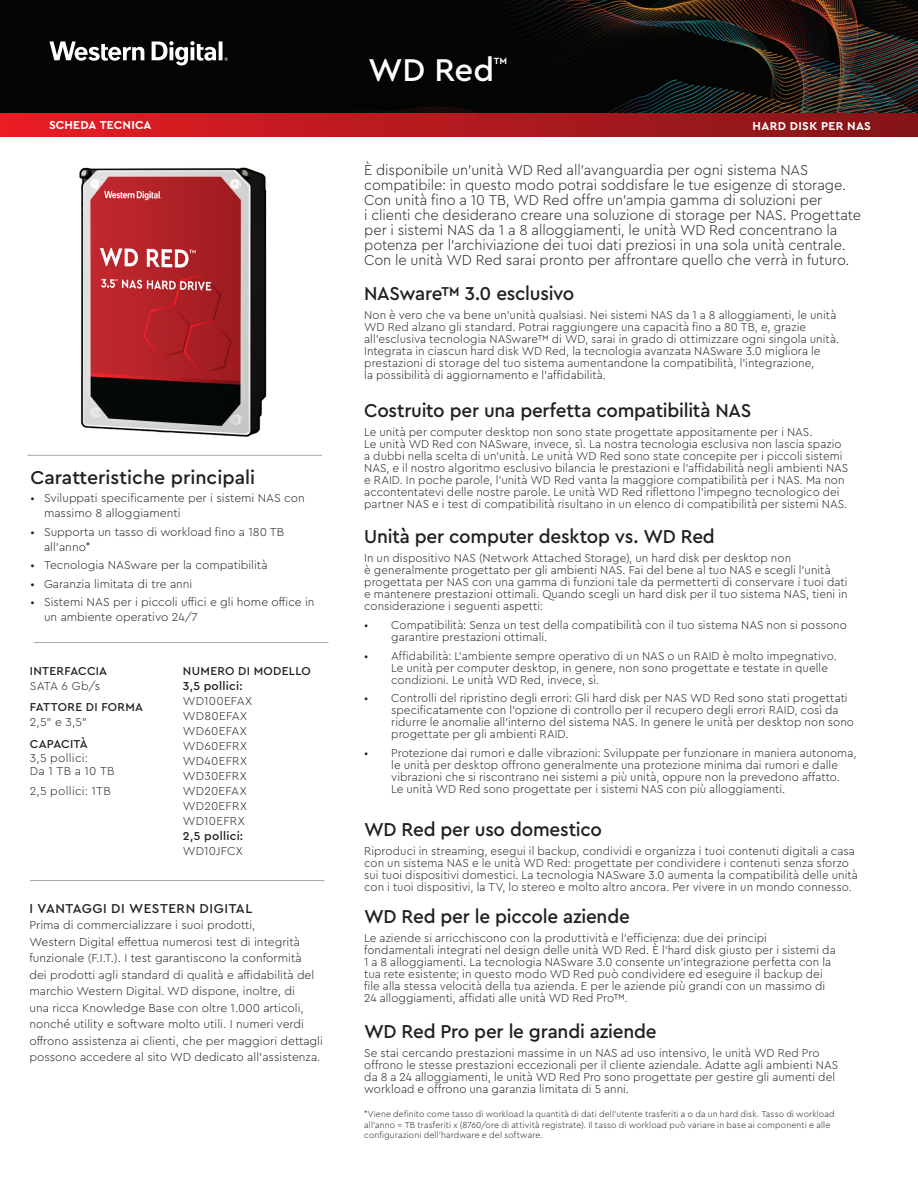
<style>
.page{position:relative;width:918px;height:1188px;background:#fff}
.page>*{position:absolute;margin:0;border:0;box-sizing:border-box;transform-origin:0 0}
.t1{font:500 33px "Cera PRO";color:#fff}
.t2{font:500 19.5px "Cera PRO";letter-spacing:-.01em;color:#231f20}
.t3{font:300 15px/15px "Cera PRO";letter-spacing:-.005em;color:#231f20}
.t4{font:500 13.95px "Cera PRO";color:#fff}
.t5{font:500 13.5px "Cera PRO";letter-spacing:.035em;color:#231f20}
.t6{font:300 12px/12px "Cera PRO";color:#231f20}
.t7{font:500 12px/15px "Cera PRO";letter-spacing:.02em;color:#231f20}
.t8{font:300 12px/13.5px "Cera PRO";letter-spacing:.02em;color:#231f20}
.t9{font:700 12px "Cera PRO";letter-spacing:.02em;color:#fff}
.t10{font:300 9px/10.5px "Cera PRO";letter-spacing:.015em;color:#231f20}
</style>
<div class="page">
<img style="left:0;top:0;width:918px;height:114px">
<div style="left:0;top:114px;width:918px;height:23px;background:linear-gradient(to right,#e71d24,#811618)"></div>
<svg style="left:49px;top:41px;width:95px;height:20px"></svg>
<svg style="left:152px;top:41px;width:76px;height:24px"></svg>
<img style="left:79px;top:167px;width:188px;height:270px">
<hr style="left:30px;top:880px;width:294px;height:1px;background:#9faab2">
<hr style="left:34px;top:642px;width:294px;height:1px;background:#9faab2">
<hr style="left:28px;top:455px;width:294px;height:1px;background:#9faab2">
<h1 class="t1" style="left:368px;top:48px;width:127px">WD Red</h1>
<p class="t4" style="left:494px;top:53px;width:15px">™</p>
<p class="t9" style="left:49px;top:117px;width:104px">SCHEDA TECNICA</p>
<p class="t9" style="left:753px;top:118px;width:120px">HARD DISK PER NAS</p>
<h2 class="t2" style="left:31px;top:465px;width:226px">Caratteristiche principali</h2>
<p class="t6" style="left:44px;top:490px;width:262px;line-height:15px;text-indent:-14px">• Sviluppati specificamente per i sistemi NAS con massimo 8 alloggiamenti</p>
<p class="t6" style="left:44px;top:524px;width:242px;line-height:15px;text-indent:-14px">• Supporta un tasso di workload fino a 180 TB all’anno*</p>
<p class="t6" style="left:31px;top:559px;width:239px">• Tecnologia NASware per la compatibilità</p>
<p class="t6" style="left:31px;top:577px;width:163px">• Garanzia limitata di tre anni</p>
<p class="t6" style="left:44px;top:594px;width:272px;line-height:15px;text-indent:-14px">• Sistemi NAS per i piccoli uffici e gli home office in un ambiente operativo 24/7</p>
<p class="t7" style="left:30px;top:662px;width:79px">INTERFACCIA</p>
<p class="t6" style="left:30px;top:679px;width:72px">SATA 6 Gb/s</p>
<p class="t7" style="left:30px;top:699px;width:115px">FATTORE DI FORMA</p>
<p class="t6" style="left:30px;top:716px;width:59px">2,5" e 3,5"</p>
<p class="t7" style="left:30px;top:736px;width:59px">CAPACITÀ</p>
<p class="t8" style="left:30px;top:750px;width:86px">3,5 pollici:<br>Da 1 TB a 10 TB</p>
<p class="t8" style="left:30px;top:784px;width:82px">2,5 pollici: 1TB</p>
<p class="t7" style="left:183px;top:662px;width:129px">NUMERO DI MODELLO<br>3,5 pollici:</p>
<p class="t6" style="left:183px;top:693px;width:71px;line-height:15px">WD100EFAX<br>WD80EFAX<br>WD60EFAX<br>WD60EFRX<br>WD40EFRX<br>WD30EFRX<br>WD20EFAX<br>WD20EFRX<br>WD10EFRX</p>
<p class="t7" style="left:183px;top:827px;width:62px">2,5 pollici:</p>
<p class="t6" style="left:183px;top:844px;width:61px">WD10JFCX</p>
<p class="t5" style="left:30px;top:899px;width:224px">I VANTAGGI DI WESTERN DIGITAL</p>
<p class="t6" style="left:29px;top:916px;width:295px;line-height:16.5px">Prima di commercializzare i suoi prodotti,<br>Western Digital effettua numerosi test di integrità funzionale (F.I.T.). I test garantiscono la conformità<br>dei prodotti agli standard di qualità e affidabilità del marchio Western Digital. WD dispone, inoltre, di<br>una ricca Knowledge Base con oltre 1.000 articoli, nonché utility e software molto utili. I numeri verdi offrono assistenza ai clienti, che per maggiori dettagli possono accedere al sito WD dedicato all’assistenza.</p>
<p class="t3" style="left:364px;top:162px;width:498px">È disponibile un’unità WD Red all’avanguardia per ogni sistema NAS compatibile: in questo modo potrai soddisfare le tue esigenze di storage.<br>Con unità fino a 10 TB, WD Red offre un’ampia gamma di soluzioni per<br>i clienti che desiderano creare una soluzione di storage per NAS. Progettate per i sistemi NAS da 1 a 8 alloggiamenti, le unità WD Red concentrano la potenza per l’archiviazione dei tuoi dati preziosi in una sola unità centrale.<br>Con le unità WD Red sarai pronto per affrontare quello che verrà in futuro.</p>
<h2 class="t2" style="left:364px;top:281px;width:212px">NASware™ 3.0 esclusivo</h2>
<p class="t6" style="left:364px;top:309px;width:477px">Non è vero che va bene un’unità qualsiasi. Nei sistemi NAS da 1 a 8 alloggiamenti, le unità WD Red alzano gli standard. Potrai raggiungere una capacità fino a 80 TB, e, grazie all’esclusiva tecnologia NASware™ di WD, sarai in grado di ottimizzare ogni singola unità.<br>Integrata in ciascun hard disk WD Red, la tecnologia avanzata NASware 3.0 migliora le prestazioni di storage del tuo sistema aumentandone la compatibilità, l’integrazione,<br>la possibilità di aggiornamento e l’affidabilità.</p>
<h2 class="t2" style="left:364px;top:398px;width:389px">Costruito per una perfetta compatibilità NAS</h2>
<p class="t6" style="left:364px;top:426px;width:486px">Le unità per computer desktop non sono state progettate appositamente per i NAS.<br>Le unità WD Red con NASware, invece, sì. La nostra tecnologia esclusiva non lascia spazio a dubbi nella scelta di un’unità. Le unità WD Red sono state concepite per i piccoli sistemi NAS, e il nostro algoritmo esclusivo bilancia le prestazioni e l’affidabilità negli ambienti NAS e RAID. In poche parole, l’unità WD Red vanta la maggiore compatibilità per i NAS. Ma non accontentatevi delle nostre parole. Le unità WD Red riflettono l’impegno tecnologico dei partner NAS e i test di compatibilità risultano in un elenco di compatibilità per sistemi NAS.</p>
<h2 class="t2" style="left:364px;top:524px;width:352px">Unità per computer desktop vs. WD Red</h2>
<p class="t6" style="left:364px;top:552px;width:485px">In un dispositivo NAS (Network Attached Storage), un hard disk per desktop non<br>è generalmente progettato per gli ambienti NAS. Fai del bene al tuo NAS e scegli l’unità progettata per NAS con una gamma di funzioni tale da permetterti di conservare i tuoi dati e mantenere prestazioni ottimali. Quando scegli un hard disk per il tuo sistema NAS, tieni in considerazione i seguenti aspetti:</p>
<p class="t6" style="left:391px;top:618px;width:457px;text-indent:-27px">• Compatibilità: Senza un test della compatibilità con il tuo sistema NAS non si possono garantire prestazioni ottimali.</p>
<p class="t6" style="left:391px;top:649px;width:447px;text-indent:-27px">• Affidabilità: L’ambiente sempre operativo di un NAS o un RAID è molto impegnativo.<br>Le unità per computer desktop, in genere, non sono progettate e testate in quelle condizioni. Le unità WD Red, invece, sì.</p>
<p class="t6" style="left:391px;top:692px;width:464px;text-indent:-27px">• Controlli del ripristino degli errori: Gli hard disk per NAS WD Red sono stati progettati specificatamente con l’opzione di controllo per il recupero degli errori RAID, così da ridurre le anomalie all’interno del sistema NAS. In genere le unità per desktop non sono progettate per gli ambienti RAID.</p>
<p class="t6" style="left:391px;top:747px;width:467px;text-indent:-27px">• Protezione dai rumori e dalle vibrazioni: Sviluppate per funzionare in maniera autonoma, le unità per desktop offrono generalmente una protezione minima dai rumori e dalle vibrazioni che si riscontrano nei sistemi a più unità, oppure non la prevedono affatto.<br>Le unità WD Red sono progettate per i sistemi NAS con più alloggiamenti.</p>
<h2 class="t2" style="left:364px;top:816px;width:239px">WD Red per uso domestico</h2>
<p class="t6" style="left:364px;top:844px;width:495px">Riproduci in streaming, esegui il backup, condividi e organizza i tuoi contenuti digitali a casa con un sistema NAS e le unità WD Red: progettate per condividere i contenuti senza sforzo sui tuoi dispositivi domestici. La tecnologia NASware 3.0 aumenta la compatibilità delle unità con i tuoi dispositivi, la TV, lo stereo e molto altro ancora. Per vivere in un mondo connesso.</p>
<h2 class="t2" style="left:364px;top:903px;width:267px">WD Red per le piccole aziende</h2>
<p class="t6" style="left:364px;top:931px;width:473px">Le aziende si arricchiscono con la produttività e l’efficienza: due dei principi fondamentali integrati nel design delle unità WD Red. È l’hard disk giusto per i sistemi da 1 a 8 alloggiamenti. La tecnologia NASware 3.0 consente un’integrazione perfetta con la tua rete esistente; in questo modo WD Red può condividere ed eseguire il backup dei file alla stessa velocità della tua azienda. E per le aziende più grandi con un massimo di 24 alloggiamenti, affidati alle unità WD Red Pro™.</p>
<h2 class="t2" style="left:364px;top:1019px;width:294px">WD Red Pro per le grandi aziende</h2>
<p class="t6" style="left:364px;top:1047px;width:476px">Se stai cercando prestazioni massime in un NAS ad uso intensivo, le unità WD Red Pro offrono le stesse prestazioni eccezionali per il cliente aziendale. Adatte agli ambienti NAS da 8 a 24 alloggiamenti, le unità WD Red Pro sono progettate per gestire gli aumenti del workload e offrono una garanzia limitata di 5 anni.</p>
<p class="t10" style="left:364px;top:1109px;width:472px">*Viene definito come tasso di workload la quantità di dati dell’utente trasferiti a o da un hard disk. Tasso di workload all’anno = TB trasferiti x (8760/ore di attività registrate). Il tasso di workload può variare in base ai componenti e alle configurazioni dell’hardware e del software.</p>
</div>
